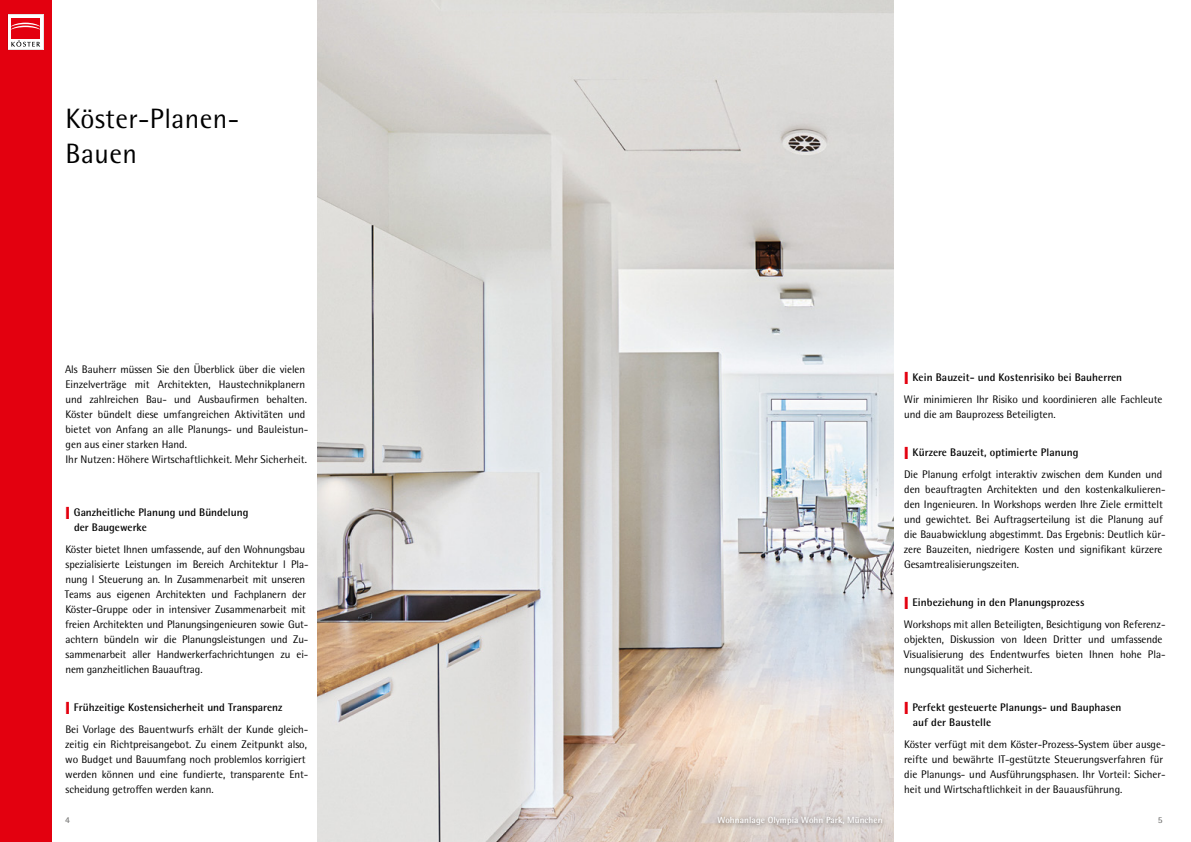
<style>
.page{position:relative;width:1191px;height:842px;background:#fff}
.page>*{position:absolute;margin:0;border:0;box-sizing:border-box;transform-origin:0 0}
.t1{font:28px/35px "Rotis Semi Sans Pro";letter-spacing:.015em;color:#000}
.t2{font:11px/15px "Rotis Semi Sans Pro";letter-spacing:-.005em;color:#000}
.t3{font:700 11px/15px "Rotis Semi Sans Pro";color:#000}
.t4{font:700 9px "Rotis Semi Sans Pro";letter-spacing:.01em;color:#fff}
.t5{font:700 9px "Rotis Semi Sans Pro";color:#7b7b7a}
.s1{color:#e3000f}
.s2{font-weight:700}
</style>
<div class="page">
<img style="left:317px;top:0;width:576px;height:842px">
<div style="left:0;top:0;width:51px;height:842px;background:#e3000f"></div>
<svg style="left:8px;top:14px;width:35px;height:36px"></svg>
<div style="left:713px;top:812px;width:174px;height:19px;background:#000;opacity:.5"></div>
<h1 class="t1" style="left:66px;top:101px;width:175px">Köster-Planen-<br>Bauen</h1>
<p class="t2" style="left:65px;top:362px;width:245px">Als Bauherr müssen Sie den Überblick über die vielen Einzelverträge mit Architekten, Haustechnikplanern und zahlreichen Bau- und Ausbaufirmen behalten.<br>Köster bündelt diese umfangreichen Aktivitäten und bietet von Anfang an alle Planungs- und Bauleistun&shy;gen aus einer starken Hand.<br>Ihr Nutzen: Höhere Wirtschaftlichkeit. Mehr Sicherheit.</p>
<p class="t3" style="left:74px;top:505px;width:176px;text-indent:-8px"><span class="s1">❙</span> Ganzheitliche Planung und Bündelung der Baugewerke</p>
<p class="t2" style="left:65px;top:542px;width:245px">Köster bietet Ihnen umfassende, auf den Wohnungsbau spezialisierte Leistungen im Bereich Architektur l Pla&shy;nung l Steuerung an. In Zusammenarbeit mit unseren Teams aus eigenen Architekten und Fachplanern der Köster-Gruppe oder in intensiver Zusammenarbeit mit freien Architekten und Planungsingenieuren sowie Gut&shy;achtern bündeln wir die Planungsleistungen und Zu&shy;sammenarbeit aller Handwerkerfachrichtungen zu ei&shy;nem ganzheitlichen Bauauftrag.</p>
<p class="t2" style="left:65px;top:696px;width:244px;line-height:22.5px"><span class="s1">❙</span> <span class="s2">Frühzeitige Kostensicherheit und Transparenz<br></span>Bei Vorlage des Bauentwurfs erhält der Kunde gleich-</p>
<p class="t2" style="left:65px;top:737px;width:245px">zeitig ein Richtpreisangebot. Zu einem Zeitpunkt also, wo Budget und Bauumfang noch problemlos korrigiert werden können und eine fundierte, transparente Ent&shy;scheidung getroffen werden kann.</p>
<p class="t2" style="left:904px;top:366px;width:260px;line-height:22.3px"><span class="s1">❙</span> <span class="s2">Kein Bauzeit- und Kostenrisiko bei Bauherren<br></span>Wir minimieren Ihr Risiko und koordinieren alle Fachleute</p>
<p class="t2" style="left:904px;top:407px;width:153px">und die am Bauprozess Beteiligten.</p>
<p class="t2" style="left:904px;top:441px;width:260px;line-height:22.5px"><span class="s1">❙</span> <span class="s2">Kürzere Bauzeit, optimierte Planung<br></span>Die Planung erfolgt interaktiv zwischen dem Kunden und</p>
<p class="t2" style="left:903px;top:482px;width:263px">den beauftragten Architekten und den kostenkalkulieren&shy;den Ingenieuren. In Workshops werden Ihre Ziele ermittelt und gewichtet. Bei Auftragserteilung ist die Planung auf die Bauabwicklung abgestimmt. Das Ergebnis: Deutlich kür&shy;zere Bauzeiten, niedrigere Kosten und signifikant kürzere Gesamtrealisierungszeiten.</p>
<p class="t2" style="left:904px;top:591px;width:262px;line-height:22.5px"><span class="s1">❙</span> <span class="s2">Einbeziehung in den Planungsprozess<br></span>Workshops mit allen Beteiligten, Besichtigung von Referenz-</p>
<p class="t2" style="left:904px;top:632px;width:263px">objekten, Diskussion von Ideen Dritter und umfassende<br>Visualisierung des Endentwurfes bieten Ihnen hohe Pla&shy;nungsqualität und Sicherheit.</p>
<p class="t3" style="left:912px;top:700px;width:210px;text-indent:-8px"><span class="s1">❙</span> Perfekt gesteuerte Planungs- und Bauphasen auf der Baustelle</p>
<p class="t2" style="left:904px;top:737px;width:263px">Köster verfügt mit dem Köster-Prozess-System über ausge&shy;reifte und bewährte IT-gestützte Steuerungsverfahren für die Planungs- und Ausführungsphasen. Ihr Vorteil: Sicher&shy;heit und Wirtschaftlichkeit in der Bauausführung.</p>
<p class="t5" style="left:65px;top:815px;width:6px">4</p>
<p class="t4" style="left:717px;top:815px;width:166px">Wohnanlage Olympia Wohn Park, München</p>
<p class="t5" style="left:1157px;top:815px;width:6px">5</p>
</div>
